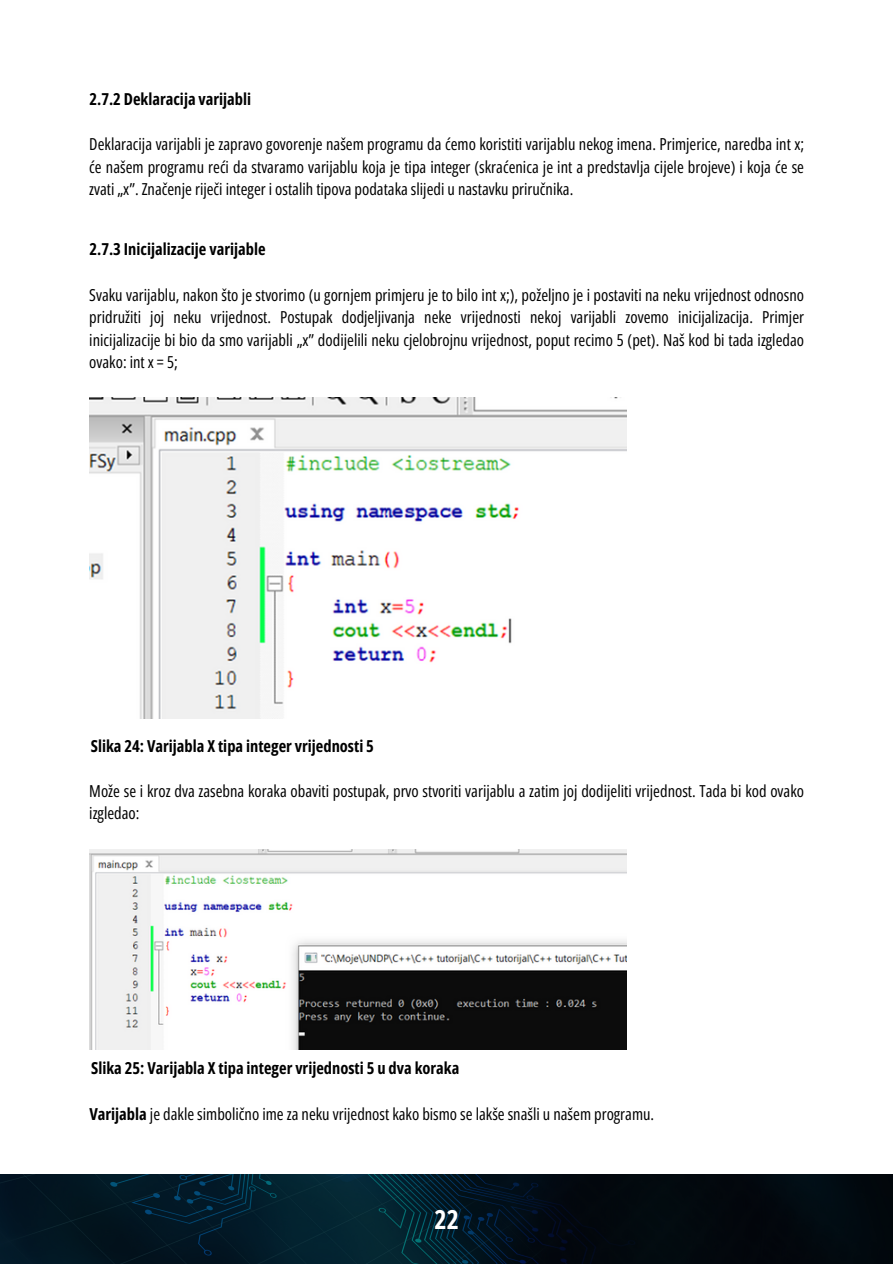
<style>
.page{position:relative;width:893px;height:1264px;background:#fff}
.page>*{position:absolute;margin:0;border:0;box-sizing:border-box;transform-origin:0 0}
.t1{font:700 26.1px "Open Sans Condensed";color:#fff}
.t2{font:16.5px/22.5px "Open Sans Condensed";color:#000;text-align:justify}
.t3{font:700 16.5px "Open Sans Condensed";color:#000}
.s1{font-weight:700}
</style>
<div class="page">
<svg style="left:0;top:1174px;width:892px;height:89px;background:#02151f"></svg>
<img style="left:89px;top:398px;width:537px;height:320px">
<img style="left:89px;top:849px;width:537px;height:200px">
<p class="t3" style="left:89px;top:87px;width:163px">2.7.2 Deklaracija varijabli</p>
<p class="t2" style="left:89px;top:132px;width:716px">Deklaracija varijabli je zapravo govorenje našem programu da ćemo koristiti varijablu nekog imena. Primjerice, naredba int x; će našem programu reći da stvaramo varijablu koja je tipa integer (skraćenica je int a predstavlja cijele brojeve) i koja će se zvati „x”. Značenje riječi integer i ostalih tipova podataka slijedi u nastavku priručnika.</p>
<p class="t3" style="left:89px;top:237px;width:178px">2.7.3 Inicijalizacije varijable</p>
<p class="t2" style="left:89px;top:283px;width:716px">Svaku varijablu, nakon što je stvorimo (u gornjem primjeru je to bilo int x;), poželjno je i postaviti na neku vrijednost odnosno pridružiti joj neku vrijednost. Postupak dodjeljivanja neke vrijednosti nekoj varijabli zovemo inicijalizacija. Primjer inicijalizacije bi bio da smo varijabli „x” dodijelili neku cjelobrojnu vrijednost, poput recimo 5 (pet). Naš kod bi tada izgledao ovako: int x = 5;</p>
<p class="t3" style="left:91px;top:734px;width:285px">Slika 24: Varijabla X tipa integer vrijednosti 5</p>
<p class="t2" style="left:89px;top:779px;width:716px">Može se i kroz dva zasebna koraka obaviti postupak, prvo stvoriti varijablu a zatim joj dodijeliti vrijednost. Tada bi kod ovako izgledao:</p>
<p class="t3" style="left:91px;top:1055px;width:369px">Slika 25: Varijabla X tipa integer vrijednosti 5 u dva koraka</p>
<p class="t2" style="left:89px;top:1102px;width:566px"><span class="s1">Varijabla</span> je dakle simbolično ime za neku vrijednost kako bismo se lakše snašli u našem programu.</p>
<p class="t1" style="left:434px;top:1200px;width:26px">22</p>
</div>
